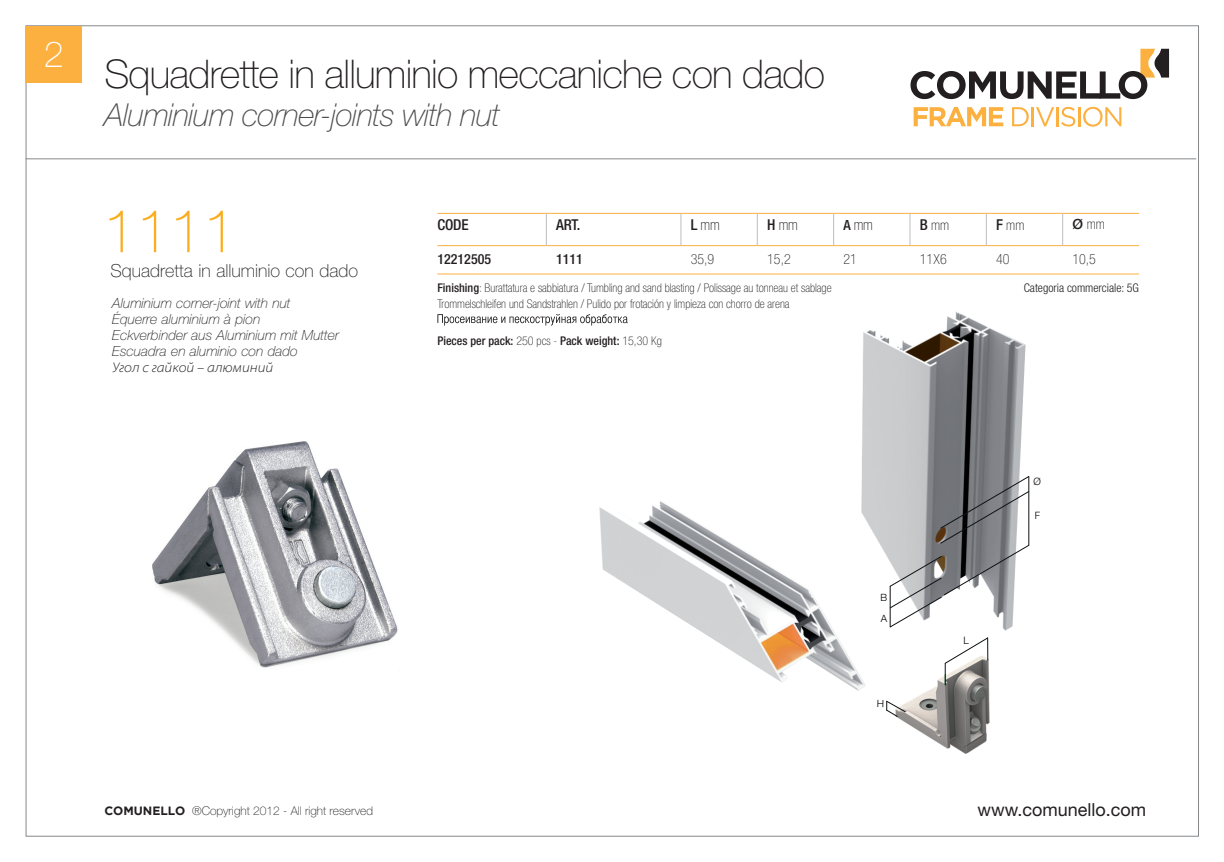
<style>
.page{position:relative;width:1224px;height:862px;background:#fff}
.page>*{position:absolute;margin:0;border:0;box-sizing:border-box;transform-origin:0 0}
.t1{font:100 60px "Helvetica Neue LT Std";color:#faad1e}
.t2{font:100 39.6px "Helvetica Neue LT Std";letter-spacing:-.02em;color:#231f20}
.t3{font:100 36px "Helvetica Neue LT Std";color:#fff}
.t4{font:italic 100 31.6px "Helvetica Neue LT Std";letter-spacing:-.02em;color:#4d4b4d}
.t5{font:100 18px "Helvetica Neue LT Std";color:#231f20}
.t6{font:18px "Helvetica Neue LT Std";color:#231f20}
.t7{font:100 condensed 15px "Helvetica Neue LT Std";color:#231f20}
.t8{font:500 condensed 15px "Helvetica Neue LT Std";letter-spacing:-.01em;color:#231f20}
.t9{font:italic 100 14px/16px "Helvetica Neue LT Std";color:#231f20}
.t10{font:100 condensed 14px "Helvetica Neue LT Std";letter-spacing:.01em;color:#231f20}
.t11{font:italic 300 semi-expanded 14px "Myriad Pro";color:#231f20}
.t12{font:500 condensed 14px "Helvetica Neue LT Std";color:#231f20}
.t13{font:100 condensed 12px "Helvetica Neue LT Std";color:#231f20}
.t14{font:100 12px "Helvetica Neue LT Std";color:#231f20}
.t15{font:500 condensed 12px "Helvetica Neue LT Std";color:#231f20}
.t16{font:300 condensed 12px "Helvetica Neue LT Std";color:#231f20}
.t17{font:300 10.4px "Helvetica Neue LT Std";color:#000001}
.t18{font:300 10.2px "Helvetica Neue LT Std";color:#000001}
.t19{font:300 10px "Helvetica Neue LT Std";color:#000001}
.s1{font-weight:500}
.s2{font-weight:500;font-size:14px}
.s3{font-weight:500;font-size:15px}
.s4{font-weight:500;font-stretch:normal}
.s5{font-weight:100}
.s6{font-family:"Gotham";font-weight:700}
</style>
<div class="page">
<svg style="left:914px;top:107px;width:89px;height:19px"></svg>
<svg style="left:1012px;top:107px;width:42px;height:19px"></svg>
<hr style="left:1056px;top:107px;width:3px;height:19px;background:#fbb03f">
<svg style="left:1061px;top:107px;width:60px;height:20px"></svg>
<svg style="left:910px;top:49px;width:259px;height:50px"></svg>
<hr style="left:26px;top:158px;width:1170px;height:1px;background:#86898b">
<div style="left:26px;top:26px;width:56px;height:57px;background:#fbb03f"></div>
<hr style="left:437px;top:213px;width:109px;height:1px;background:#fbb03f">
<hr style="left:546px;top:213px;width:135px;height:1px;background:#fbb03f">
<hr style="left:681px;top:213px;width:76px;height:1px;background:#fbb03f">
<hr style="left:757px;top:213px;width:77px;height:1px;background:#fbb03f">
<hr style="left:834px;top:213px;width:76px;height:1px;background:#fbb03f">
<hr style="left:910px;top:213px;width:76px;height:1px;background:#fbb03f">
<hr style="left:986px;top:213px;width:77px;height:1px;background:#fbb03f">
<hr style="left:1063px;top:213px;width:76px;height:1px;background:#fbb03f">
<hr style="left:437px;top:245px;width:109px;height:1px;background:#fbb03f">
<hr style="left:546px;top:245px;width:135px;height:1px;background:#fbb03f">
<hr style="left:681px;top:245px;width:76px;height:1px;background:#fbb03f">
<hr style="left:757px;top:245px;width:77px;height:1px;background:#fbb03f">
<hr style="left:834px;top:245px;width:76px;height:1px;background:#fbb03f">
<hr style="left:910px;top:245px;width:76px;height:1px;background:#fbb03f">
<hr style="left:986px;top:245px;width:77px;height:1px;background:#fbb03f">
<hr style="left:1063px;top:245px;width:76px;height:1px;background:#fbb03f">
<hr style="left:437px;top:273px;width:109px;height:1px;background:#fbb03f">
<hr style="left:546px;top:273px;width:135px;height:1px;background:#fbb03f">
<hr style="left:681px;top:273px;width:76px;height:1px;background:#fbb03f">
<hr style="left:757px;top:273px;width:77px;height:1px;background:#fbb03f">
<hr style="left:834px;top:273px;width:76px;height:1px;background:#fbb03f">
<hr style="left:910px;top:273px;width:76px;height:1px;background:#fbb03f">
<hr style="left:986px;top:273px;width:77px;height:1px;background:#fbb03f">
<hr style="left:1063px;top:273px;width:76px;height:1px;background:#fbb03f">
<hr style="left:546px;top:214px;width:1px;height:31px;background:#bcbdc0">
<hr style="left:681px;top:214px;width:1px;height:31px;background:#bcbdc0">
<hr style="left:757px;top:214px;width:1px;height:31px;background:#bcbdc0">
<hr style="left:833px;top:214px;width:1px;height:31px;background:#bcbdc0">
<hr style="left:910px;top:214px;width:1px;height:31px;background:#bcbdc0">
<hr style="left:986px;top:214px;width:1px;height:31px;background:#bcbdc0">
<hr style="left:1062px;top:214px;width:1px;height:31px;background:#bcbdc0">
<img style="left:152px;top:441px;width:246px;height:227px">
<img style="left:591px;top:311px;width:439px;height:443px">
<svg style="left:945px;top:637px;width:43px;height:48px"></svg>
<svg style="left:890px;top:476px;width:139px;height:151px"></svg>
<hr style="left:890px;top:586px;width:1px;height:41px;background:#0e1214">
<svg style="left:437px;top:314px;width:191px;height:11px"></svg>
<svg style="left:877px;top:700px;width:28px;height:16px"></svg>
<h3 class="t3" style="left:44px;top:34px;width:22px">2</h3>
<h2 class="t2" style="left:104px;top:52px;width:722px">Squadrette in alluminio meccaniche con dado</h2>
<h3 class="t4" style="left:104px;top:97px;width:397px">Aluminium corner-joints with nut</h3>
<h1 class="t1" style="left:103px;top:196px;width:135px">1111</h1>
<h3 class="t5" style="left:111px;top:260px;width:249px">Squadretta in alluminio con dado</h3>
<p class="t9" style="left:112px;top:295px;width:228px">Aluminium corner-joint with nut<br>Équerre aluminium à pion<br>Eckverbinder aus Aluminium mit Mutter<br>Escuadra en aluminio con dado</p>
<p class="t11" style="left:112px;top:359px;width:162px">Угол с гайкой – алюминий</p>
<p class="t8" style="left:437px;top:215px;width:33px">CODE</p>
<p class="t8" style="left:556px;top:215px;width:26px">ART.</p>
<p class="t7" style="left:691px;top:216px;width:31px"><span class="s1">L</span> mm</p>
<p class="t7" style="left:767px;top:216px;width:32px"><span class="s1">H</span> mm</p>
<p class="t7" style="left:843px;top:216px;width:31px"><span class="s2">A</span> mm</p>
<p class="t10" style="left:920px;top:217px;width:31px"><span class="s3">B</span> mm</p>
<p class="t10" style="left:996px;top:217px;width:30px"><span class="s3">F</span> mm</p>
<p class="t10" style="left:1072px;top:216px;width:34px"><span class="s4">Ø</span> mm</p>
<p class="t12" style="left:437px;top:251px;width:55px">12212505</p>
<p class="t12" style="left:556px;top:251px;width:28px">1111</p>
<p class="t10" style="left:691px;top:251px;width:25px">35,9</p>
<p class="t10" style="left:767px;top:251px;width:25px">15,2</p>
<p class="t10" style="left:843px;top:251px;width:15px">21</p>
<p class="t10" style="left:920px;top:251px;width:29px">11X6</p>
<p class="t10" style="left:996px;top:251px;width:15px">40</p>
<p class="t10" style="left:1072px;top:251px;width:25px">10,5</p>
<p class="t13" style="left:437px;top:281px;width:396px"><span class="s1">Finishing</span>: Burattatura e sabbiatura / Tumbling and sand blasting / Polissage au tonneau et sablage</p>
<p class="t16" style="left:1024px;top:281px;width:117px">Categoria commerciale: 5G</p>
<p class="t13" style="left:437px;top:297px;width:354px">Trommelschleifen und Sandstrahlen / Pulido por frotación y limpieza con chorro de arena</p>
<p class="t15" style="left:437px;top:333px;width:226px">Pieces per pack: <span class="s5">250 pcs -</span> Pack weight: <span class="s5">15,30 Kg</span></p>
<p class="t19" style="left:881px;top:591px;width:8px">B</p>
<p class="t19" style="left:881px;top:612px;width:8px">A</p>
<p class="t17" style="left:964px;top:634px;width:7px">L</p>
<p class="t18" style="left:1033px;top:475px;width:9px">Ø</p>
<p class="t19" style="left:1035px;top:509px;width:7px">F</p>
<p class="t14" style="left:104px;top:803px;width:270px"><span class="s6">COMUNELLO</span> ®Copyright 2012 - All right reserved</p>
<h3 class="t6" style="left:978px;top:799px;width:170px">www.comunello.com</h3>
</div>
